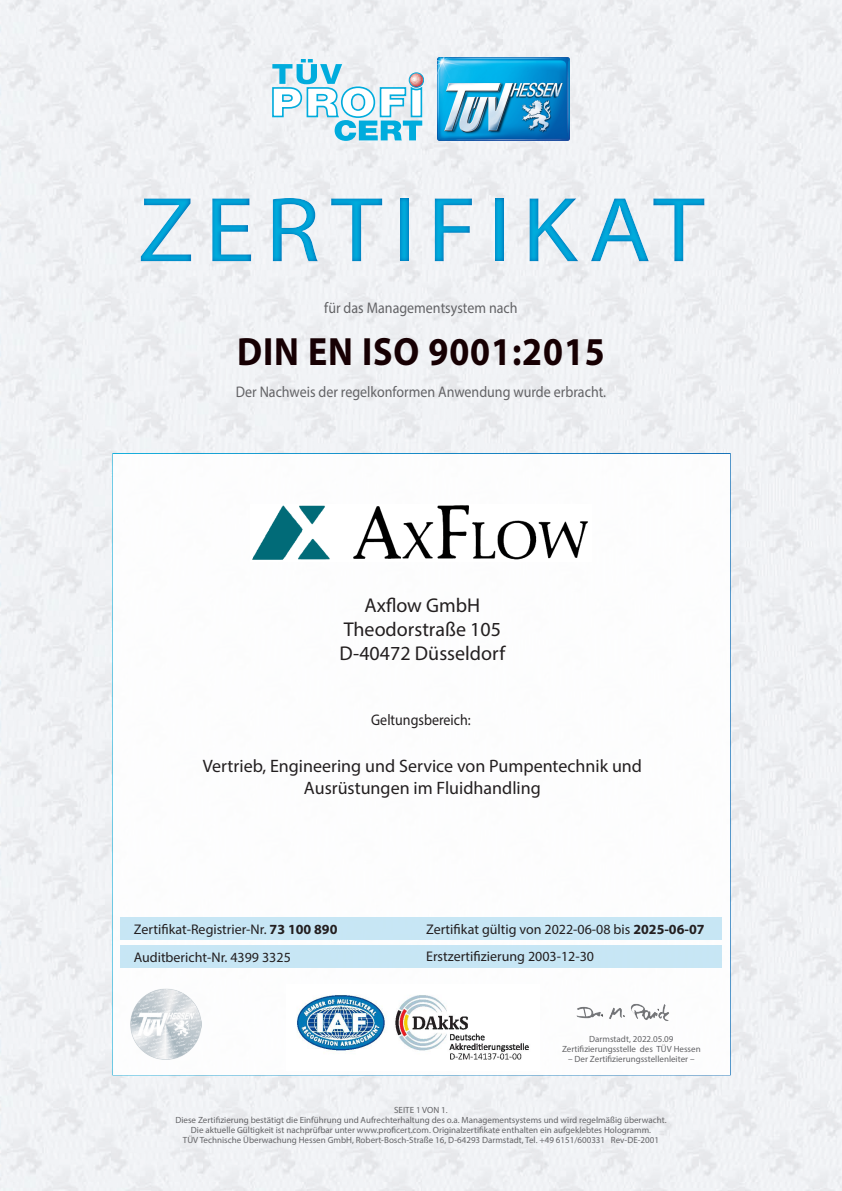
<style>
.page{position:relative;width:842px;height:1191px;background:#fff}
.page>*{position:absolute;margin:0;border:0;box-sizing:border-box;transform-origin:0 0}
.t1{font:93px "Myriad Pro";letter-spacing:.1em;color:#00acdd;scale:1.1 1}
.t2{font:700 39.6px "Myriad Pro";letter-spacing:.025em;color:#170003;scale:.91 1}
.t3{font:20px "Myriad Pro";color:#231f20}
.t4{font:18px "Myriad Pro";color:#231f20}
.t5{font:15.4px "Myriad Pro";color:#636366;scale:.91 1}
.t6{font:15.4px "Myriad Pro";color:#231f20;scale:.91 1}
.t7{font:14px "Myriad Pro";color:#231f20}
.t8{font:9px/10px "Myriad Pro";color:#636366;text-align:center}
.s1{font-weight:700}
</style>
<div class="page">
<img style="left:0;top:0;width:842px;height:1191px">
<img style="left:437px;top:57px;width:132px;height:83px">
<svg style="left:272px;top:59px;width:152px;height:82px"></svg>
<div style="left:112px;top:453px;width:619px;height:622px;background:#fff;border:2px solid #fff"></div>
<div style="left:120px;top:945px;width:602px;height:23px;background:#c1e4f4"></div>
<div style="left:121px;top:917px;width:601px;height:22px;background:#c1e4f4"></div>
<img style="left:296px;top:995px;width:233px;height:65px">
<img style="left:744px;top:810px;width:77px;height:55px">
<img style="left:736px;top:724px;width:98px;height:40px">
<img style="left:735px;top:636px;width:95px;height:35px">
<img style="left:736px;top:549px;width:93px;height:35px">
<img style="left:737px;top:479px;width:91px;height:36px">
<img style="left:735px;top:1005px;width:99px;height:53px">
<img style="left:576px;top:1004px;width:93px;height:17px">
<div style="left:0;top:172px;width:842px;height:114px;background:#006bb6;opacity:.75"></div>
<img style="left:130px;top:988px;width:71px;height:71px">
<img style="left:252px;top:505px;width:336px;height:55px">
<h1 class="t1" style="left:138px;top:173px;width:517px">ZERTIFIKAT</h1>
<p class="t5" style="left:324px;top:298px;width:214px">für das Managementsystem nach</p>
<p class="t2" style="left:237px;top:326px;width:406px">DIN EN ISO 9001:2015</p>
<p class="t5" style="left:236px;top:382px;width:408px">Der Nachweis der regelkonformen Anwendung wurde erbracht.</p>
<p class="t3" style="left:364px;top:592px;width:117px">Axflow GmbH</p>
<p class="t3" style="left:344px;top:616px;width:159px">Theodorstraße 105</p>
<p class="t3" style="left:340px;top:640px;width:167px">D-40472 Düsseldorf</p>
<p class="t6" style="left:371px;top:710px;width:111px">Geltungsbereich:</p>
<p class="t4" style="left:203px;top:755px;width:441px">Vertrieb, Engineering und Service von Pumpentechnik und</p>
<p class="t4" style="left:304px;top:776px;width:238px">Ausrüstungen im Fluidhandling</p>
<p class="t7" style="left:426px;top:921px;width:280px">Zertifikat gültig von 2022-06-08 bis <span class="s1">2025-06-07</span></p>
<p class="t7" style="left:134px;top:921px;width:205px">Zertifikat-Registrier-Nr. <span class="s1">73 100 890</span></p>
<p class="t7" style="left:134px;top:949px;width:159px">Auditbericht-Nr. 4399 3325</p>
<p class="t7" style="left:426px;top:947px;width:169px">Erstzertifizierung 2003-12-30</p>
<p class="t8" style="left:562px;top:1034px;width:140px">Darmstadt, 2022.05.09<br>Zertifizierungsstelle des TÜV Hessen</p>
<p class="t8" style="left:568px;top:1054px;width:128px">– Der Zertifizierungsstellenleiter –</p>
<p class="t8" style="left:175px;top:1105px;width:493px">SEITE 1 VON 1.<br>Diese Zertifizierung bestätigt die Einführung und Aufrechterhaltung des o.a. Managementsystems und wird regelmäßig überwacht.<br>Die aktuelle Gültigkeit ist nachprüfbar unter www.proficert.com. Originalzertifikate enthalten ein aufgeklebtes Hologramm.<br>TÜV Technische Überwachung Hessen GmbH, Robert-Bosch-Straße 16, D-64293 Darmstadt, Tel. +49 6151/600331 Rev-DE-2001</p>
</div>
